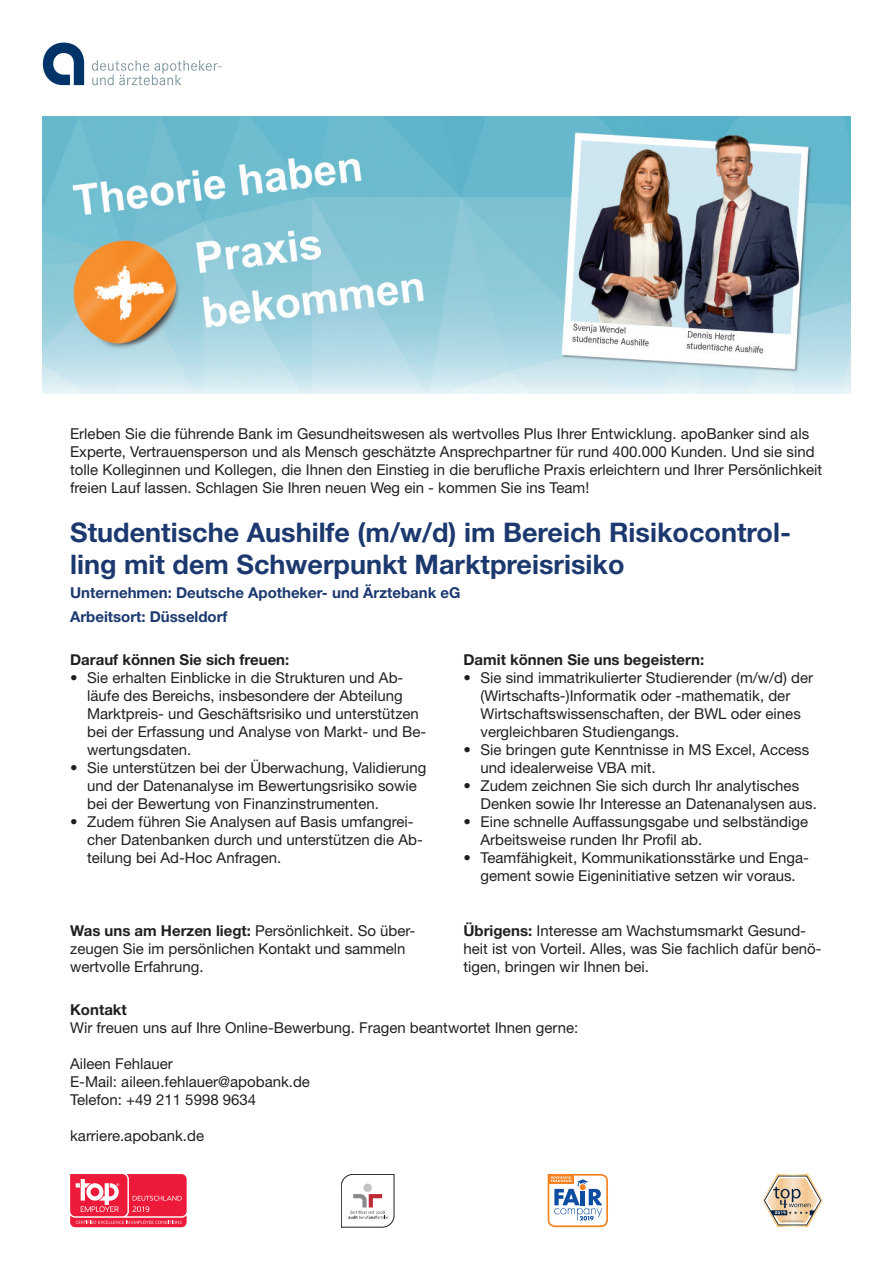
<style>
.page{position:relative;width:893px;height:1270px;background:#fff}
.page>*{position:absolute;margin:0;border:0;box-sizing:border-box;transform-origin:0 0}
.t1{font:700 27px/31.5px "Helvetica Neue LT Com";color:#1c396f}
.t2{font:15px/18px "Helvetica Neue LT Com";color:#231f20}
.t3{font:700 15px/24px "Helvetica Neue LT Com";color:#1c396f}
.t4{font:700 15px "Helvetica Neue LT Com";color:#231f20}
.s1{font-weight:700}
</style>
<div class="page">
<svg style="left:43px;top:43px;width:41px;height:42px"></svg>
<svg style="left:92px;top:60px;width:130px;height:25px"></svg>
<img style="left:43px;top:117px;width:807px;height:276px">
<svg style="left:70px;top:1174px;width:117px;height:53px;background:#ef415b"></svg>
<svg style="left:341px;top:1174px;width:53px;height:53px"></svg>
<svg style="left:762px;top:1174px;width:61px;height:53px"></svg>
<svg style="left:548px;top:1174px;width:60px;height:53px"></svg>
<p class="t2" style="left:70px;top:424px;width:754px">Erleben Sie die führende Bank im Gesundheitswesen als wertvolles Plus Ihrer Entwicklung. apoBanker sind als Experte, Vertrauensperson und als Mensch geschätzte Ansprechpartner für rund 400.000 Kunden. Und sie sind tolle Kolleginnen und Kollegen, die Ihnen den Einstieg in die berufliche Praxis erleichtern und Ihrer Persönlichkeit freien Lauf lassen. Schlagen Sie Ihren neuen Weg ein - kommen Sie ins Team!</p>
<h1 class="t1" style="left:70px;top:516px;width:722px">Studentische Aushilfe (m/w/d) im Bereich Risikocontrol&shy;ling mit dem Schwerpunkt Marktpreisrisiko</h1>
<p class="t3" style="left:70px;top:580px;width:392px">Unternehmen: Deutsche Apotheker- und Ärztebank eG<br>Arbeitsort: Düsseldorf</p>
<p class="t4" style="left:70px;top:650px;width:221px">Darauf können Sie sich freuen:</p>
<p class="t2" style="left:87px;top:668px;width:341px;text-indent:-17px">• Sie erhalten Einblicke in die Strukturen und Ab&shy;läufe des Bereichs, insbesondere der Abteilung Marktpreis- und Geschäftsrisiko und unterstützen bei der Erfassung und Analyse von Markt- und Be&shy;wertungsdaten.</p>
<p class="t2" style="left:87px;top:758px;width:341px;text-indent:-17px">• Sie unterstützen bei der Überwachung, Validierung und der Datenanalyse im Bewertungsrisiko sowie bei der Bewertung von Finanzinstrumenten.</p>
<p class="t2" style="left:87px;top:812px;width:337px;text-indent:-17px">• Zudem führen Sie Analysen auf Basis umfangrei&shy;cher Datenbanken durch und unterstützen die Ab&shy;teilung bei Ad-Hoc Anfragen.</p>
<p class="t4" style="left:463px;top:650px;width:242px">Damit können Sie uns begeistern:</p>
<p class="t2" style="left:480px;top:668px;width:334px;text-indent:-17px">• Sie sind immatrikulierter Studierender (m/w/d) der (Wirtschafts-)Informatik oder -mathematik, der Wirtschaftswissenschaften, der BWL oder eines vergleichbaren Studiengangs.</p>
<p class="t2" style="left:480px;top:740px;width:330px;text-indent:-17px">• Sie bringen gute Kenntnisse in MS Excel, Access und idealerweise VBA mit.</p>
<p class="t2" style="left:480px;top:776px;width:338px;text-indent:-17px">• Zudem zeichnen Sie sich durch Ihr analytisches<br>Denken sowie Ihr Interesse an Datenanalysen aus.</p>
<p class="t2" style="left:480px;top:812px;width:329px;text-indent:-17px">• Eine schnelle Auffassungsgabe und selbständige<br>Arbeitsweise runden Ihr Profil ab.</p>
<p class="t2" style="left:463px;top:848px;width:347px;text-align:center">• Teamfähigkeit, Kommunikationsstärke und Enga&shy;gement sowie Eigeninitiative setzen wir voraus.</p>
<p class="t2" style="left:70px;top:921px;width:347px"><span class="s1">Was uns am Herzen liegt:</span> Persönlichkeit. So über&shy;zeugen Sie im persönlichen Kontakt und sammeln wertvolle Erfahrung.</p>
<p class="t2" style="left:463px;top:921px;width:360px"><span class="s1">Übrigens:</span> Interesse am Wachstumsmarkt Gesund&shy;heit ist von Vorteil. Alles, was Sie fachlich dafür benö&shy;tigen, bringen wir Ihnen bei.</p>
<p class="t4" style="left:70px;top:1000px;width:58px">Kontakt</p>
<p class="t2" style="left:70px;top:1018px;width:510px">Wir freuen uns auf Ihre Online-Bewerbung. Fragen beantwortet Ihnen gerne:</p>
<p class="t2" style="left:70px;top:1054px;width:241px">Aileen Fehlauer<br>E-Mail: aileen.fehlauer@apobank.de<br>Telefon: +49 211 5998 9634</p>
<p class="t2" style="left:70px;top:1126px;width:135px">karriere.apobank.de</p>
</div>
